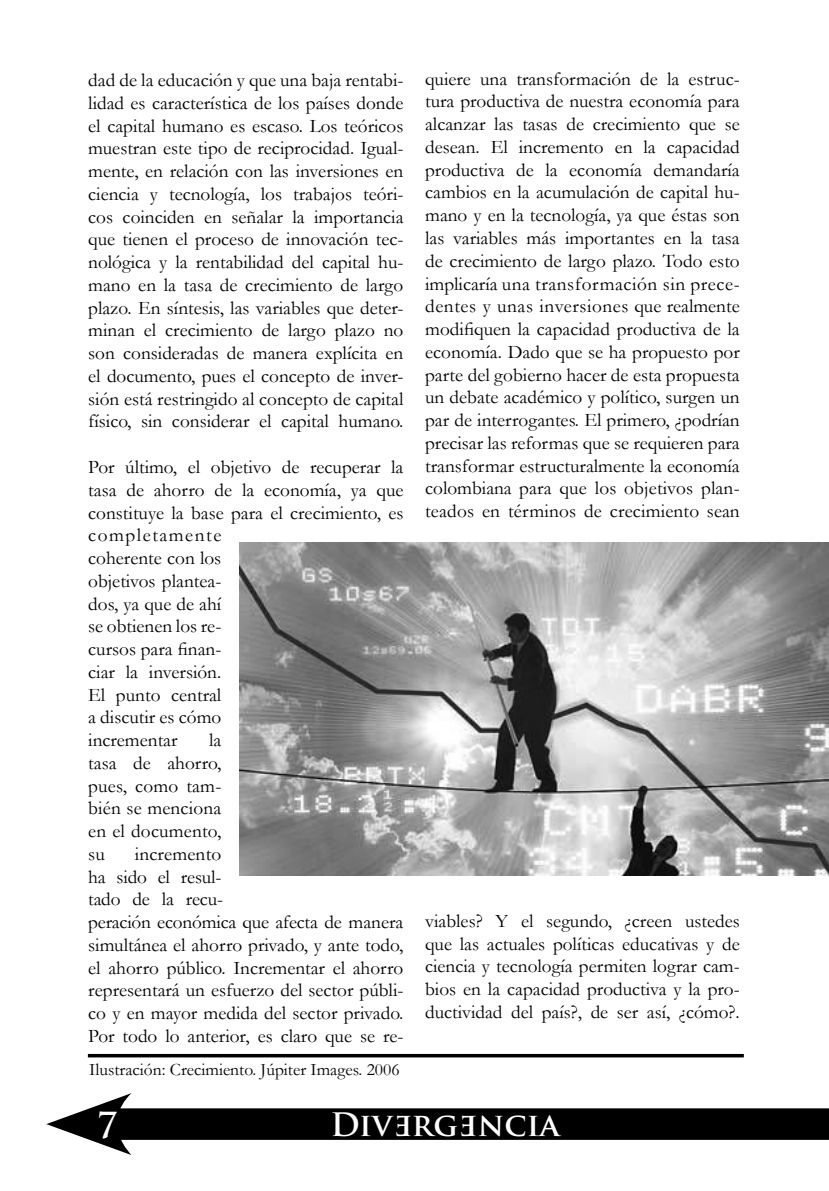
<style>
.page{position:relative;width:829px;height:1191px;background:#fff}
.page>*{position:absolute;margin:0;border:0;box-sizing:border-box;transform-origin:0 0}
.t1{font:700 35px "Trajan Pro";color:#fff}
.t2{font:700 31.5px "Trajan Pro";letter-spacing:.005em;color:#fff}
.t3{font:19.25px/22.8px "Garamond";color:#000;text-align:justify}
.t4{font:17.5px "Garamond";color:#000}
</style>
<div class="page">
<div style="left:99px;top:1108px;width:729px;height:31px;background:#000"></div>
<svg style="left:46px;top:1093px;width:85px;height:62px"></svg>
<img style="left:240px;top:542px;width:588px;height:334px">
<hr style="left:88px;top:1054px;width:655px;height:3px;background:#000">
<p class="t3" style="left:88px;top:68px;width:317px">dad de la educación y que una baja rentabi&shy;lidad es característica de los países donde el capital humano es escaso. Los teóricos muestran este tipo de reciprocidad. Igual&shy;mente, en relación con las inversiones en ciencia y tecnología, los trabajos teóri&shy;cos coinciden en señalar la importancia que tienen el proceso de innovación tec&shy;nológica y la rentabilidad del capital hu&shy;mano en la tasa de crecimiento de largo plazo. En síntesis, las variables que deter&shy;minan el crecimiento de largo plazo no son consideradas de manera explícita en el documento, pues el concepto de inver&shy;sión está restringido al concepto de capital físico, sin considerar el capital humano.</p>
<p class="t3" style="left:88px;top:455px;width:317px;text-align:left">Por último, el objetivo de recuperar la tasa de ahorro de la economía, ya que constituye la base para el crecimiento, es completamente<br>coherente con los<br>objetivos plantea-<br>dos, ya que de ahí<br>se obtienen los re-<br>cursos para finan-<br>ciar la inversión.<br>El punto central<br>a discutir es cómo<br>incrementar</p>
<p class="t3" style="left:88px;top:728px;width:135px;text-indent:121px">la tasa de ahorro, pues, como tam&shy;bién se menciona en el documento, su</p>
<p class="t3" style="left:88px;top:842px;width:317px;text-align:left;text-indent:46px">incremento<br>ha sido el resul-<br>tado de la recu-<br>peración económica que afecta de manera simultánea el ahorro privado, y ante todo, el ahorro público. Incrementar el ahorro representará un esfuerzo del sector públi&shy;co y en mayor medida del sector privado.<br>Por todo lo anterior, es claro que se re-</p>
<p class="t4" style="left:89px;top:1057px;width:312px">Ilustración: Crecimiento. Júpiter Images. 2006</p>
<p class="t3" style="left:425px;top:67px;width:316px">quiere una transformación de la estruc&shy;tura productiva de nuestra economía para alcanzar las tasas de crecimiento que se desean. El incremento en la capacidad productiva de la economía demandaría cambios en la acumulación de capital hu&shy;mano y en la tecnología, ya que éstas son las variables más importantes en la tasa de crecimiento de largo plazo. Todo esto implicaría una transformación sin prece&shy;dentes y unas inversiones que realmente modifiquen la capacidad productiva de la economía. Dado que se ha propuesto por parte del gobierno hacer de esta propuesta un debate académico y político, surgen un par de interrogantes. El primero, ¿podrían precisar las reformas que se requieren para transformar estructuralmente la economía colombiana para que los objetivos plan&shy;teados en términos de crecimiento sean</p>
<p class="t3" style="left:425px;top:909px;width:316px">viables? Y el segundo, ¿creen ustedes que las actuales políticas educativas y de ciencia y tecnología permiten lograr cam&shy;bios en la capacidad productiva y la pro&shy;ductividad del país?, de ser así, ¿cómo?.</p>
<h1 class="t1" style="left:97px;top:1103px;width:23px">7</h1>
<h2 class="t2" style="left:330px;top:1104px;width:231px">Div rg ncia</h2>
</div>
